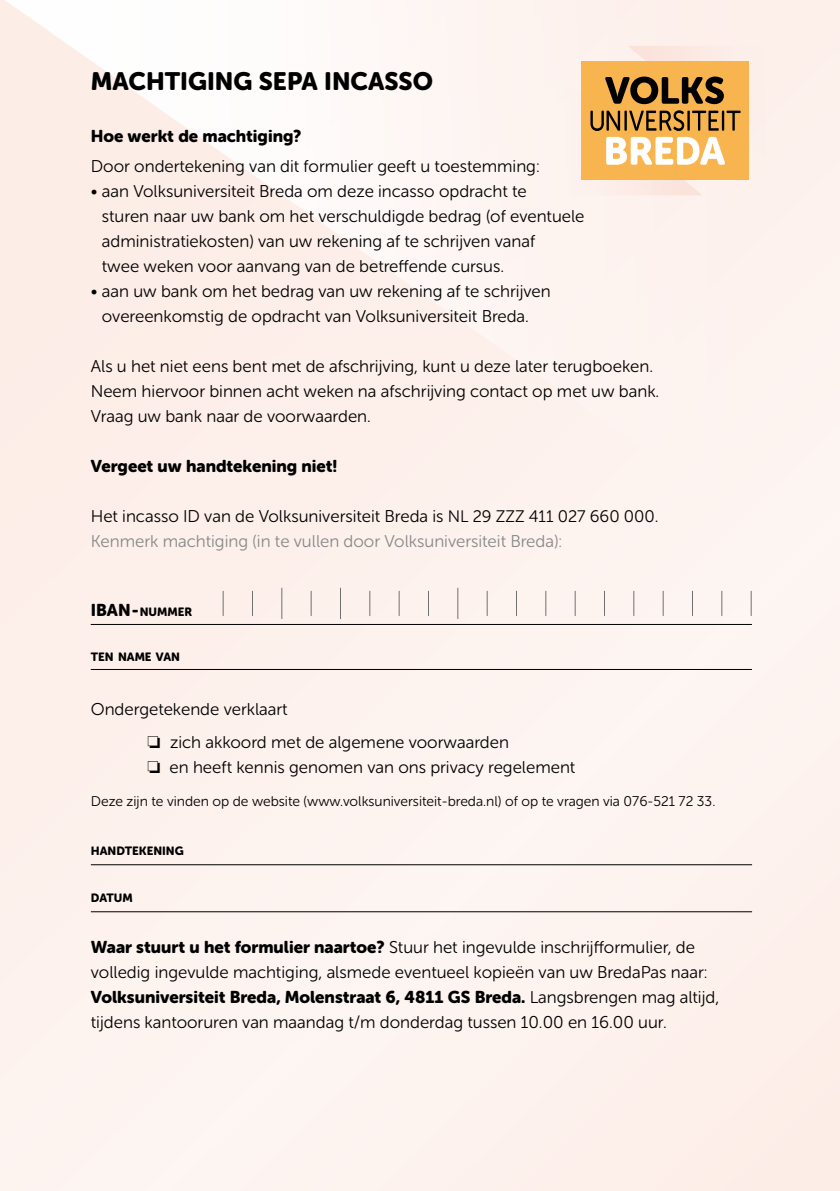
<style>
.page{position:relative;width:840px;height:1191px;background:#fff}
.page>*{position:absolute;margin:0;border:0;box-sizing:border-box;transform-origin:0 0}
.t1{font:25px "Museo Sans Rounded 900";color:#000}
.t2{font:17px/25px "Museo Sans Rounded 300";color:#000}
.t3{font:17px "Museo Sans Rounded 900";color:#000}
.t4{font:17px/25px "Museo Sans Rounded 300";color:#87888a}
.t5{font:17px "Museo Sans Rounded 900";color:#000}
.t6{font:14px "Museo Sans Rounded 300";color:#000}
.t7{font:11.8px "Museo Sans Rounded 900";color:#000}
.s1{color:#000}
.s2{font-size:16.6px;color:#000}
.s3{font-size:17px}
.s4{font-family:"Museo Sans Rounded 900"}
.s5{font-family:"Museo Sans Rounded 300"}
</style>
<div class="page">
<div style="left:0;top:0;width:839px;height:1191px;background:#fdf3ef"></div>
<svg style="left:6px;top:0;width:746px;height:606px"></svg>
<hr style="left:91px;top:864px;width:660px;height:1px;background:#000">
<hr style="left:91px;top:911px;width:660px;height:1px;background:#000">
<hr style="left:91px;top:624px;width:660px;height:1px;background:#000">
<hr style="left:91px;top:669px;width:660px;height:1px;background:#000">
<svg style="left:223px;top:591px;width:1px;height:25px"></svg>
<svg style="left:252px;top:591px;width:1px;height:25px"></svg>
<hr style="left:281px;top:588px;width:1px;height:31px;background:#707172">
<svg style="left:310px;top:591px;width:1px;height:25px"></svg>
<hr style="left:340px;top:588px;width:1px;height:31px;background:#707172">
<svg style="left:369px;top:591px;width:1px;height:25px"></svg>
<svg style="left:398px;top:591px;width:1px;height:25px"></svg>
<svg style="left:428px;top:591px;width:1px;height:25px"></svg>
<hr style="left:457px;top:588px;width:1px;height:31px;background:#707172">
<svg style="left:486px;top:591px;width:1px;height:25px"></svg>
<svg style="left:516px;top:591px;width:1px;height:25px"></svg>
<svg style="left:545px;top:591px;width:1px;height:25px"></svg>
<svg style="left:574px;top:591px;width:1px;height:25px"></svg>
<svg style="left:603px;top:591px;width:1px;height:15px"></svg>
<svg style="left:633px;top:591px;width:1px;height:25px"></svg>
<svg style="left:662px;top:591px;width:1px;height:25px"></svg>
<svg style="left:691px;top:591px;width:1px;height:15px"></svg>
<svg style="left:721px;top:591px;width:1px;height:25px"></svg>
<svg style="left:750px;top:591px;width:1px;height:25px"></svg>
<svg style="left:558px;top:46px;width:194px;height:149px"></svg>
<h1 class="t1" style="left:91px;top:67px;width:343px">MACHTIGING SEPA INCASSO</h1>
<p class="t3" style="left:91px;top:126px;width:212px">Hoe werkt de machtiging?</p>
<p class="t2" style="left:91px;top:154px;width:450px">Door ondertekening van dit formulier geeft u toestemming:</p>
<p class="t2" style="left:102px;top:179px;width:484px;text-indent:-11px">• aan Volksuniversiteit Breda om deze incasso opdracht te<br>sturen naar uw bank om het verschuldigde bedrag (of eventuele administratiekosten) van uw rekening af te schrijven vanaf<br>twee weken voor aanvang van de betreffende cursus.</p>
<p class="t2" style="left:102px;top:279px;width:450px;text-indent:-11px">• aan uw bank om het bedrag van uw rekening af te schrijven overeenkomstig de opdracht van Volksuniversiteit Breda.</p>
<p class="t2" style="left:91px;top:354px;width:569px">Als u het niet eens bent met de afschrijving, kunt u deze later terugboeken.<br>Neem hiervoor binnen acht weken na afschrijving contact op met uw bank.<br>Vraag uw bank naar de voorwaarden.</p>
<p class="t3" style="left:91px;top:456px;width:248px">Vergeet uw handtekening niet!</p>
<p class="t4" style="left:91px;top:504px;width:569px"><span class="s1">Het incasso ID van de Volksuniversiteit Breda is</span> <span class="s2">NL 29 ZZZ 411 027 660 000</span><span class="s1">.<br></span>Kenmerk machtiging (in te vullen door Volksuniversiteit Breda):</p>
<p class="t5" style="left:91px;top:600px;width:11px">IBAN</p>
<p class="t7" style="left:132px;top:605px;width:62px"><span class="s3">-</span>NUMMER</p>
<p class="t7" style="left:91px;top:650px;width:91px">TEN NAME VAN</p>
<p class="t2" style="left:147px;top:693px;width:362px;line-height:33px;text-indent:-57px">Ondergetekende verklaart<br>❏ zich akkoord met de algemene voorwaarden</p>
<p class="t2" style="left:147px;top:755px;width:429px">❏ en heeft kennis genomen van ons privacy regelement</p>
<p class="t6" style="left:91px;top:794px;width:625px">Deze zijn te vinden op de website (www.volksuniversiteit-breda.nl) of op te vragen via 076-521 72 33.</p>
<p class="t7" style="left:91px;top:844px;width:94px">HANDTEKENING</p>
<p class="t7" style="left:91px;top:891px;width:43px">DATUM</p>
<p class="t2" style="left:91px;top:935px;width:617px"><span class="s4">Waar stuurt u het formulier naartoe?</span> Stuur het ingevulde inschrijfformulier, de volledig ingevulde machtiging, alsmede eventueel kopieën van uw BredaPas naar:</p>
<p class="t3" style="left:91px;top:987px;width:629px">Volksuniversiteit Breda, Molenstraat 6, 4811 GS Breda. <span class="s5">Langsbrengen mag altijd,</span></p>
<p class="t2" style="left:91px;top:1010px;width:577px">tijdens kantooruren van maandag t/m donderdag tussen 10.00 en 16.00 uur.</p>
</div>
